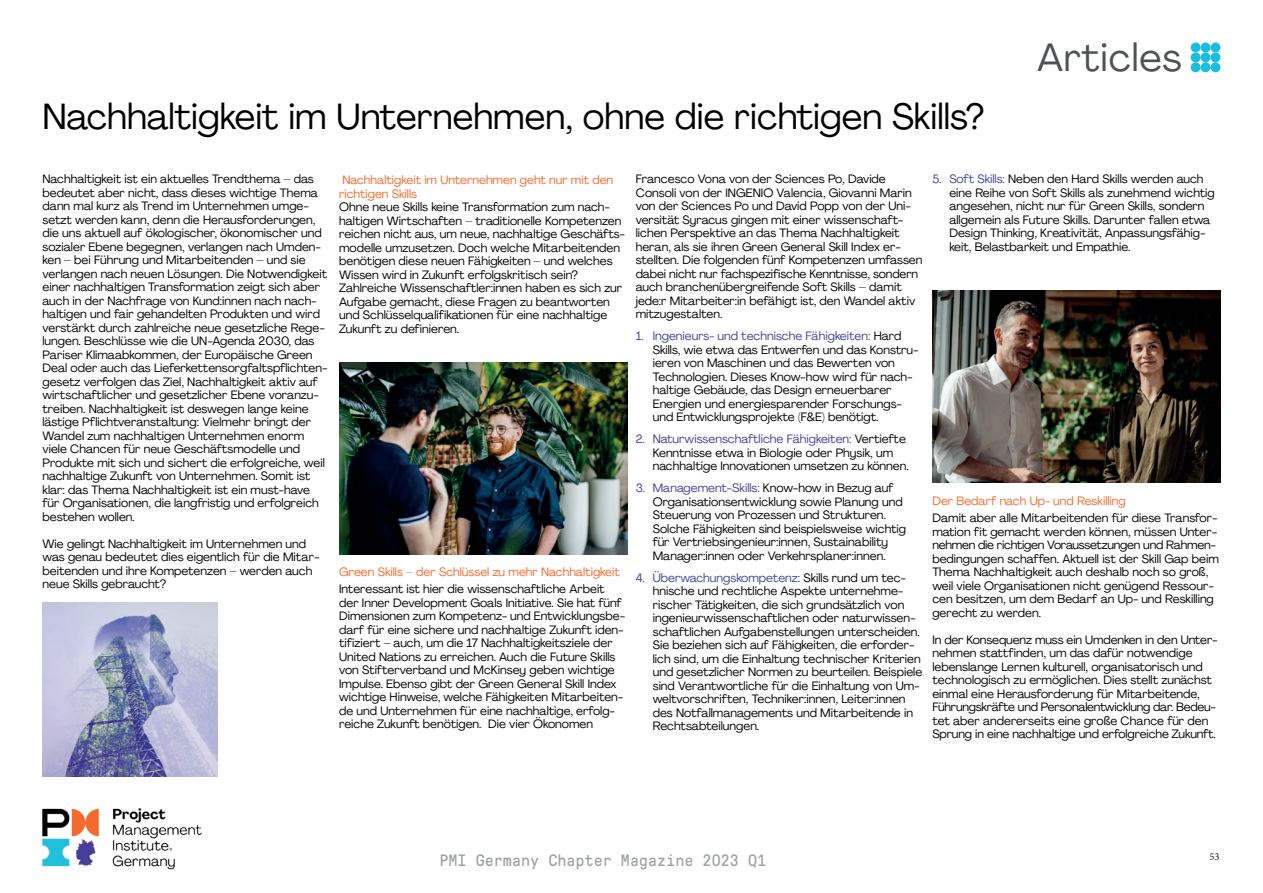
<style>
.page{position:relative;width:1263px;height:893px;background:#fff}
.page>*{position:absolute;margin:0;border:0;box-sizing:border-box;transform-origin:0 0}
.t1{font:39px "Agrandir";letter-spacing:.02em;color:#4e5253}
.t2{font:36px "Agrandir";color:#000001}
.t3{font:16.5px "GT Pressura Mono";color:#9ea2a4}
.t4{font:12px/13.5px "Agrandir";color:#000001}
.t5{font:12px/13.5px "Agrandir";color:#f26a2e}
.t6{font:10.5px "Minion Pro";color:#231f20}
.s1{color:#463f9a}
</style>
<div class="page">
<img style="left:43px;top:808px;width:159px;height:62px">
<div style="left:1191px;top:43px;width:9px;height:9px;background:#18beda;border-radius:50%"></div>
<div style="left:1200px;top:43px;width:10px;height:9px;background:#18beda;border-radius:50%"></div>
<div style="left:1210px;top:43px;width:10px;height:9px;background:#18beda;border-radius:50%"></div>
<div style="left:1191px;top:52px;width:9px;height:10px;background:#18beda;border-radius:50%"></div>
<div style="left:1200px;top:52px;width:10px;height:10px;background:#18beda;border-radius:50%"></div>
<div style="left:1210px;top:52px;width:10px;height:10px;background:#18beda;border-radius:50%"></div>
<div style="left:1191px;top:62px;width:9px;height:10px;background:#18beda;border-radius:50%"></div>
<div style="left:1200px;top:62px;width:10px;height:10px;background:#18beda;border-radius:50%"></div>
<div style="left:1210px;top:62px;width:10px;height:10px;background:#18beda;border-radius:50%"></div>
<img style="left:43px;top:602px;width:174px;height:175px">
<img style="left:339px;top:362px;width:288px;height:193px">
<img style="left:932px;top:290px;width:288px;height:193px">
<h2 class="t2" style="left:43px;top:94px;width:943px">Nachhaltigkeit im Unternehmen, ohne die richtigen Skills?</h2>
<h1 class="t1" style="left:1037px;top:34px;width:146px">Articles</h1>
<p class="t4" style="left:43px;top:172px;width:287px">Nachhaltigkeit ist ein aktuelles Trendthema – das bedeutet aber nicht, dass dieses wichtige Thema dann mal kurz als Trend im Unternehmen umge&shy;setzt werden kann, denn die Herausforderungen, die uns aktuell auf ökologischer, ökonomischer und sozialer Ebene begegnen, verlangen nach Umden&shy;ken – bei Führung und Mitarbeitenden – und sie verlangen nach neuen Lösungen. Die Notwendigkeit einer nachhaltigen Transformation zeigt sich aber auch in der Nachfrage von Kund:innen nach nach&shy;haltigen und fair gehandelten Produkten und wird verstärkt durch zahlreiche neue gesetzliche Rege&shy;lungen. Beschlüsse wie die UN-Agenda 2030, das Pariser Klimaabkommen, der Europäische Green Deal oder auch das Lieferkettensorgfaltspflichten&shy;gesetz verfolgen das Ziel, Nachhaltigkeit aktiv auf wirtschaftlicher und gesetzlicher Ebene voranzu&shy;treiben. Nachhaltigkeit ist deswegen lange keine lästige Pflichtveranstaltung: Vielmehr bringt der Wandel zum nachhaltigen Unternehmen enorm viele Chancen für neue Geschäftsmodelle und Produkte mit sich und sichert die erfolgreiche, weil nachhaltige Zukunft von Unternehmen. Somit ist klar: das Thema Nachhaltigkeit ist ein must-have für Organisationen, die langfristig und erfolgreich bestehen wollen.</p>
<p class="t4" style="left:43px;top:537px;width:279px">Wie gelingt Nachhaltigkeit im Unternehmen und was genau bedeutet dies eigentlich für die Mitar&shy;beitenden und ihre Kompetenzen – werden auch neue Skills gebraucht?</p>
<p class="t5" style="left:339px;top:173px;width:276px">Nachhaltigkeit im Unternehmen geht nur mit den richtigen Skills</p>
<p class="t4" style="left:339px;top:200px;width:288px">Ohne neue Skills keine Transformation zum nach&shy;haltigen Wirtschaften – traditionelle Kompetenzen reichen nicht aus, um neue, nachhaltige Geschäfts&shy;modelle umzusetzen. Doch welche Mitarbeitenden benötigen diese neuen Fähigkeiten – und welches Wissen wird in Zukunft erfolgskritisch sein?<br>Zahlreiche Wissenschaftler:innen haben es sich zur Aufgabe gemacht, diese Fragen zu beantworten und Schlüsselqualifikationen für eine nachhaltige Zukunft zu definieren.</p>
<p class="t5" style="left:339px;top:565px;width:282px">Green Skills – der Schlüssel zu mehr Nachhaltigkeit</p>
<p class="t4" style="left:339px;top:582px;width:288px">Interessant ist hier die wissenschaftliche Arbeit der Inner Development Goals Initiative. Sie hat fünf Dimensionen zum Kompetenz- und Entwicklungsbe&shy;darf für eine sichere und nachhaltige Zukunft iden&shy;tifiziert – auch, um die 17 Nachhaltigkeitsziele der United Nations zu erreichen. Auch die Future Skills von Stifterverband und McKinsey geben wichtige Impulse. Ebenso gibt der Green General Skill Index wichtige Hinweise, welche Fähigkeiten Mitarbeiten&shy;de und Unternehmen für eine nachhaltige, erfolg&shy;reiche Zukunft benötigen. Die vier Ökonomen</p>
<p class="t4" style="left:636px;top:172px;width:288px">Francesco Vona von der Sciences Po, Davide Consoli von der INGENIO Valencia, Giovanni Marin von der Sciences Po und David Popp von der Uni&shy;versität Syracus gingen mit einer wissenschaft&shy;lichen Perspektive an das Thema Nachhaltigkeit heran, als sie ihren Green General Skill Index er&shy;stellten. Die folgenden fünf Kompetenzen umfassen dabei nicht nur fachspezifische Kenntnisse, sondern auch branchenübergreifende Soft Skills – damit jede:r Mitarbeiter:in befähigt ist, den Wandel aktiv mitzugestalten.</p>
<p class="t4" style="left:653px;top:329px;width:268px;text-indent:-17px"><span class="s1">1. Ingenieurs- und technische Fähigkeiten:</span> Hard Skills, wie etwa das Entwerfen und das Konstru&shy;ieren von Maschinen und das Bewerten von Technologien. Dieses Know-how wird für nach&shy;haltige Gebäude, das Design erneuerbarer Energien und energiesparender Forschungs&shy;und Entwicklungsprojekte (F&amp;E) benötigt.</p>
<p class="t4" style="left:653px;top:432px;width:257px;text-indent:-17px"><span class="s1">2. Naturwissenschaftliche Fähigkeiten:</span> Vertiefte<br>Kenntnisse etwa in Biologie oder Physik, um nachhaltige Innovationen umsetzen zu können.</p>
<p class="t4" style="left:653px;top:481px;width:255px;text-indent:-17px"><span class="s1">3. Management-Skills:</span> Know-how in Bezug auf Organisationsentwicklung sowie Planung und Steuerung von Prozessen und Strukturen.<br>Solche Fähigkeiten sind beispielsweise wichtig für Vertriebsingenieur:innen, Sustainability Manager:innen oder Verkehrsplaner:innen.</p>
<p class="t4" style="left:653px;top:571px;width:271px;text-indent:-17px"><span class="s1">4. Überwachungskompetenz:</span> Skills rund um tec&shy;hnische und rechtliche Aspekte unternehme&shy;rischer Tätigkeiten, die sich grundsätzlich von ingenieurwissenschaftlichen oder naturwissen&shy;schaftlichen Aufgabenstellungen unterscheiden.<br>Sie beziehen sich auf Fähigkeiten, die erforder&shy;lich sind, um die Einhaltung technischer Kriterien und gesetzlicher Normen zu beurteilen. Beispiele sind Verantwortliche für die Einhaltung von Um&shy;weltvorschriften, Techniker:innen, Leiter:innen des Notfallmanagements und Mitarbeitende in Rechtsabteilungen.</p>
<p class="t4" style="left:949px;top:172px;width:267px;text-indent:-17px"><span class="s1">5. Soft Skills:</span> Neben den Hard Skills werden auch eine Reihe von Soft Skills als zunehmend wichtig angesehen, nicht nur für Green Skills, sondern allgemein als Future Skills. Darunter fallen etwa Design Thinking, Kreativität, Anpassungsfähig&shy;keit, Belastbarkeit und Empathie.</p>
<p class="t5" style="left:932px;top:494px;width:195px">Der Bedarf nach Up- und Reskilling</p>
<p class="t4" style="left:932px;top:511px;width:288px">Damit aber alle Mitarbeitenden für diese Transfor&shy;mation fit gemacht werden können, müssen Unter&shy;nehmen die richtigen Voraussetzungen und Rahmen&shy;bedingungen schaffen. Aktuell ist der Skill Gap beim Thema Nachhaltigkeit auch deshalb noch so groß, weil viele Organisationen nicht genügend Ressour&shy;cen besitzen, um dem Bedarf an Up- und Reskilling gerecht zu werden.</p>
<p class="t4" style="left:932px;top:633px;width:287px">In der Konsequenz muss ein Umdenken in den Unter&shy;nehmen stattfinden, um das dafür notwendige lebenslange Lernen kulturell, organisatorisch und technologisch zu ermöglichen. Dies stellt zunächst einmal eine Herausforderung für Mitarbeitende, Führungskräfte und Personalentwicklung dar. Bedeu&shy;tet aber andererseits eine große Chance für den Sprung in eine nachhaltige und erfolgreiche Zukunft.</p>
<h3 class="t3" style="left:439px;top:851px;width:328px">PMI Germany Chapter Magazine 2023 Q1</h3>
<p class="t6" style="left:1209px;top:850px;width:12px">53</p>
</div>
